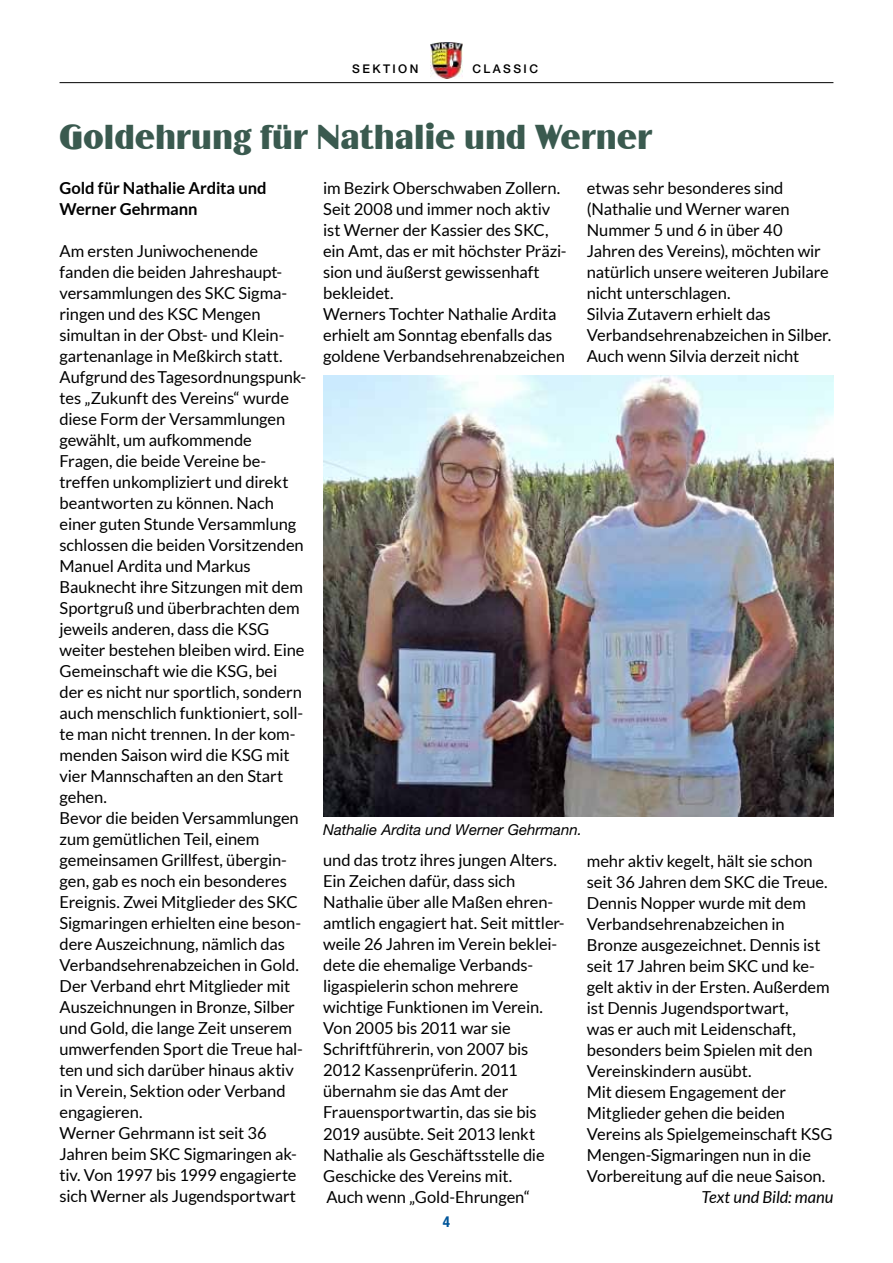
<style>
.page{position:relative;width:893px;height:1263px;background:#fff}
.page>*{position:absolute;margin:0;border:0;box-sizing:border-box;transform-origin:0 0}
.t1{font:36px "Binner D";color:#3a5a4f}
.t2{font:16.5px/21px "Lato";letter-spacing:-.005em;color:#000}
.t3{font:700 16.5px/21px "Lato";letter-spacing:-.005em;color:#000}
.t4{font:italic 16.5px "Lato";letter-spacing:-.005em;color:#000}
.t5{font:italic 15px "Helvetica Neue LT Pro";color:#000}
.t6{font:700 condensed 15px "Helvetica Neue LT Pro";color:#00569a}
.t7{font:500 12px "Helvetica Neue LT Pro";letter-spacing:.2em;color:#000}
</style>
<div class="page">
<hr style="left:60px;top:82px;width:773px;height:1px;background:#000">
<img style="left:431px;top:43px;width:31px;height:36px">
<img style="left:323px;top:376px;width:510px;height:441px">
<p class="t7" style="left:352px;top:62px;width:68px">SEKTION</p>
<p class="t7" style="left:472px;top:62px;width:67px">CLASSIC</p>
<h1 class="t1" style="left:60px;top:117px;width:594px">Goldehrung für Nathalie und Werner</h1>
<p class="t3" style="left:60px;top:177px;width:209px">Gold für Nathalie Ardita und<br>Werner Gehrmann</p>
<p class="t2" style="left:60px;top:240px;width:248px">Am ersten Juniwochenende fanden die beiden Jahreshaupt&shy;versammlungen des SKC Sigma&shy;ringen und des KSC Mengen simultan in der Obst- und Klein&shy;gartenanlage in Meßkirch statt.<br>Aufgrund des Tagesordnungspunk&shy;tes „Zukunft des Vereins“ wurde diese Form der Versammlungen gewählt, um aufkommende<br>Fragen, die beide Vereine be&shy;treffen unkompliziert und direkt beantworten zu können. Nach einer guten Stunde Versammlung schlossen die beiden Vorsitzenden<br>Manuel Ardita und Markus<br>Bauknecht ihre Sitzungen mit dem<br>Sportgruß und überbrachten dem jeweils anderen, dass die KSG weiter bestehen bleiben wird. Eine<br>Gemeinschaft wie die KSG, bei<br>der es nicht nur sportlich, sondern auch menschlich funktioniert, soll&shy;te man nicht trennen. In der kom&shy;menden Saison wird die KSG mit vier Mannschaften an den Start gehen.<br>Bevor die beiden Versammlungen zum gemütlichen Teil, einem gemeinsamen Grillfest, übergin&shy;gen, gab es noch ein besonderes<br>Ereignis. Zwei Mitglieder des SKC<br>Sigmaringen erhielten eine beson&shy;dere Auszeichnung, nämlich das<br>Verbandsehrenabzeichen in Gold.<br>Der Verband ehrt Mitglieder mit<br>Auszeichnungen in Bronze, Silber und Gold, die lange Zeit unserem umwerfenden Sport die Treue hal&shy;ten und sich darüber hinaus aktiv in Verein, Sektion oder Verband engagieren.<br>Werner Gehrmann ist seit 36<br>Jahren beim SKC Sigmaringen ak&shy;tiv. Von 1997 bis 1999 engagierte sich Werner als Jugendsportwart</p>
<p class="t2" style="left:323px;top:178px;width:245px">im Bezirk Oberschwaben Zollern.<br>Seit 2008 und immer noch aktiv ist Werner der Kassier des SKC, ein Amt, das er mit höchster Präzi&shy;sion und äußerst gewissenhaft bekleidet.<br>Werners Tochter Nathalie Ardita erhielt am Sonntag ebenfalls das goldene Verbandsehrenabzeichen</p>
<p class="t2" style="left:587px;top:178px;width:246px">etwas sehr besonderes sind (Nathalie und Werner waren<br>Nummer 5 und 6 in über 40<br>Jahren des Vereins), möchten wir natürlich unsere weiteren Jubilare nicht unterschlagen.<br>Silvia Zutavern erhielt das<br>Verbandsehrenabzeichen in Silber.<br>Auch wenn Silvia derzeit nicht</p>
<p class="t5" style="left:323px;top:820px;width:260px">Nathalie Ardita und Werner Gehrmann.</p>
<p class="t2" style="left:323px;top:850px;width:243px">und das trotz ihres jungen Alters.<br>Ein Zeichen dafür, dass sich<br>Nathalie über alle Maßen ehren&shy;amtlich engagiert hat. Seit mittler&shy;weile 26 Jahren im Verein beklei&shy;dete die ehemalige Verbands&shy;ligaspielerin schon mehrere wichtige Funktionen im Verein.<br>Von 2005 bis 2011 war sie<br>Schriftführerin, von 2007 bis<br>2012 Kassenprüferin. 2011 übernahm sie das Amt der<br>Frauensportwartin, das sie bis<br>2019 ausübte. Seit 2013 lenkt<br>Nathalie als Geschäftsstelle die<br>Geschicke des Vereins mit.<br>Auch wenn „Gold-Ehrungen“</p>
<p class="t2" style="left:587px;top:850px;width:247px">mehr aktiv kegelt, hält sie schon seit 36 Jahren dem SKC die Treue.<br>Dennis Nopper wurde mit dem<br>Verbandsehrenabzeichen in<br>Bronze ausgezeichnet. Dennis ist seit 17 Jahren beim SKC und ke&shy;gelt aktiv in der Ersten. Außerdem ist Dennis Jugendsportwart,<br>was er auch mit Leidenschaft, besonders beim Spielen mit den<br>Vereinskindern ausübt.<br>Mit diesem Engagement der<br>Mitglieder gehen die beiden<br>Vereins als Spielgemeinschaft KSG<br>Mengen-Sigmaringen nun in die<br>Vorbereitung auf die neue Saison.</p>
<p class="t4" style="left:701px;top:1187px;width:133px">Text und Bild: manu</p>
<p class="t6" style="left:443px;top:1212px;width:9px">4</p>
</div>
